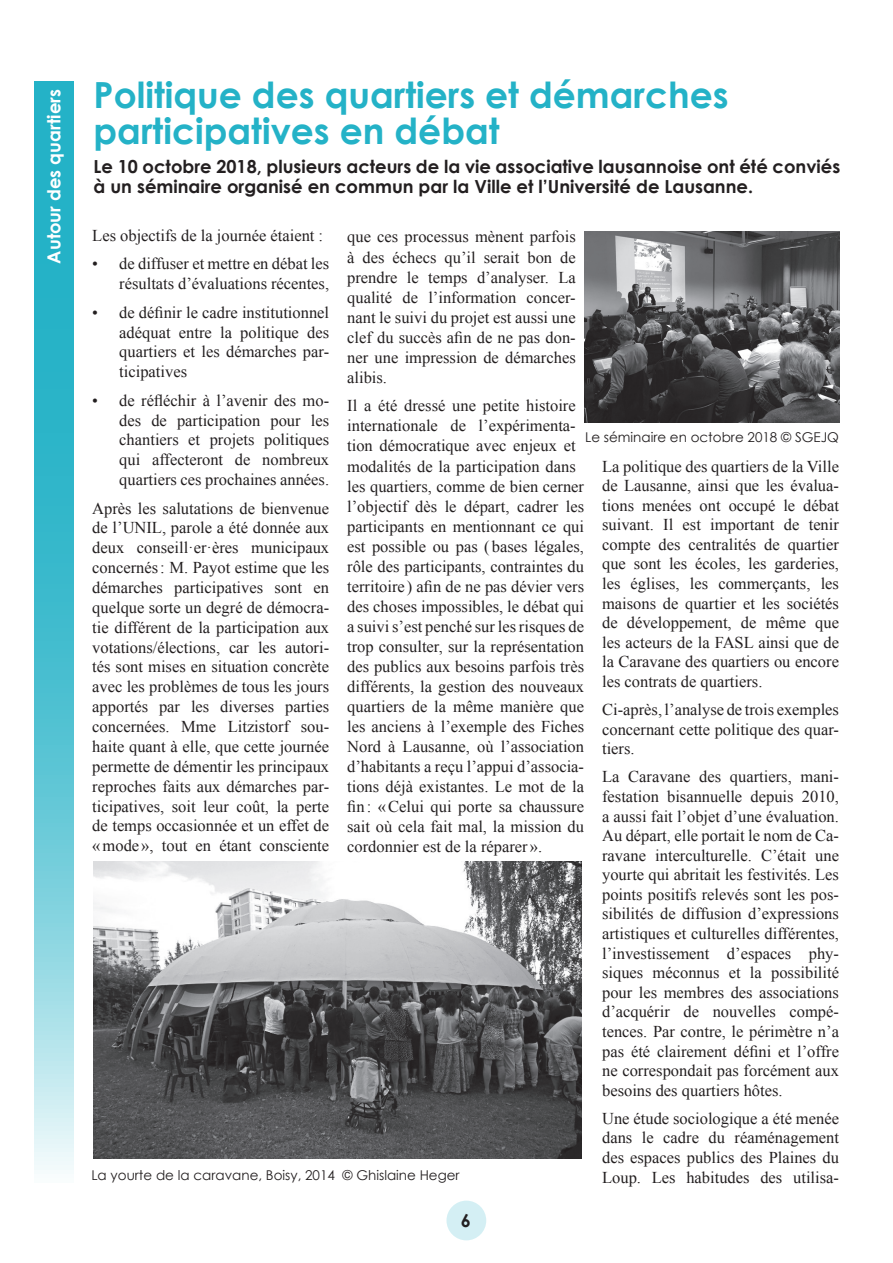
<style>
.page{position:relative;width:893px;height:1263px;background:#fff}
.page>*{position:absolute;margin:0;border:0;box-sizing:border-box;transform-origin:0 0}
.t1{font:700 36px/36px "Century Gothic";color:#24b2c7}
.t2{font:700 18px/20.2px "Century Gothic";color:#231f20}
.t3{font:700 18px "Century Gothic";color:#fff}
.t4{font:16.5px/19.6px "Times New Roman";color:#231f20;text-align:justify}
.t5{font:13.5px "Century Gothic";color:#231f20}
</style>
<div class="page">
<svg style="left:34px;top:81px;width:40px;height:1089px;background:#59c4d4"></svg>
<div style="left:446px;top:1200px;width:40px;height:40px;background:#d4eff4;border-radius:50%"></div>
<img style="left:94px;top:861px;width:487px;height:298px">
<img style="left:584px;top:232px;width:256px;height:191px">
<p class="t3" style="left:40px;top:264px;width:176px;rotate:-90deg">Autour des quartiers</p>
<h1 class="t1" style="left:94px;top:75px;width:637px">Politique des quartiers et démarches participatives en débat</h1>
<p class="t2" style="left:94px;top:155px;width:748px">Le 10 octobre 2018, plusieurs acteurs de la vie associative lausannoise ont été conviés à un séminaire organisé en commun par la Ville et l’Université de Lausanne.</p>
<p class="t4" style="left:92px;top:225px;width:232px">Les objectifs de la journée étaient :</p>
<p class="t4" style="left:92px;top:254px;width:238px;text-align:right">• de diffuser et mettre en débat les résultats d’évaluations récentes,</p>
<p class="t4" style="left:119px;top:302px;width:211px;text-indent:-27px">• de définir le cadre institutionnel adéquat entre la politique des quartiers et les démarches par&shy;ticipatives</p>
<p class="t4" style="left:119px;top:390px;width:211px;text-indent:-27px">• de réfléchir à l’avenir des mo&shy;des de participation pour les chantiers et projets politiques qui affecteront de nombreux quartiers ces prochaines années.</p>
<p class="t4" style="left:92px;top:498px;width:238px">Après les salutations de bienvenue de l’UNIL, parole a été donnée aux deux conseill·er·ères municipaux concernés: M. Payot estime que les démarches participatives sont en quelque sorte un degré de démocra&shy;tie différent de la participation aux votations/élections, car les autori&shy;tés sont mises en situation concrète avec les problèmes de tous les jours apportés par les diverses parties concernées. Mme Litzistorf sou&shy;haite quant à elle, que cette journée permette de démentir les principaux reproches faits aux démarches par&shy;ticipatives, soit leur coût, la perte de temps occasionnée et un effet de «mode », tout en étant consciente</p>
<p class="t4" style="left:347px;top:227px;width:230px;line-height:20.1px">que ces processus mènent parfois à des échecs qu’il serait bon de prendre le temps d’analyser. La qualité de l’information concer&shy;nant le suivi du projet est aussi une clef du succès afin de ne pas don&shy;ner une impression de démarches alibis.</p>
<p class="t4" style="left:347px;top:395px;width:238px;line-height:20.1px;text-align:left">Il a été dressé une petite histoire internationale de l’expérimenta&shy;tion démocratique avec enjeux et modalités de la participation dans les quartiers, comme de bien cerner l’objectif dès le départ, cadrer les participants en mentionnant ce qui est possible ou pas (bases légales, rôle des participants, contraintes du territoire ) afin de ne pas dévier vers des choses impossibles, le débat qui a suivi s’est penché sur les risques de trop consulter, sur la représentation des publics aux besoins parfois très différents, la gestion des nouveaux quartiers de la même manière que les anciens à l’exemple des Fiches Nord à Lausanne, où l’association d’habitants a reçu l’appui d’associa&shy;tions déjà existantes. Le mot de la fin : «Celui qui porte sa chaussure sait où cela fait mal, la mission du cordonnier est de la réparer».</p>
<p class="t5" style="left:585px;top:427px;width:255px">Le séminaire en octobre 2018 © SGEJQ</p>
<p class="t4" style="left:602px;top:456px;width:238px">La politique des quartiers de la Ville de Lausanne, ainsi que les évalua&shy;tions menées ont occupé le débat suivant. Il est important de tenir compte des centralités de quartier que sont les écoles, les garderies, les églises, les commerçants, les maisons de quartier et les sociétés de développement, de même que les acteurs de la FASL ainsi que de la Caravane des quartiers ou encore les contrats de quartiers.</p>
<p class="t4" style="left:602px;top:699px;width:238px">Ci-après, l’analyse de trois exemples concernant cette politique des quar&shy;tiers.</p>
<p class="t4" style="left:602px;top:767px;width:238px">La Caravane des quartiers, mani&shy;festation bisannuelle depuis 2010, a aussi fait l’objet d’une évaluation.<br>Au départ, elle portait le nom de Ca&shy;ravane interculturelle. C’était une yourte qui abritait les festivités. Les points positifs relevés sont les pos&shy;sibilités de diffusion d’expressions artistiques et culturelles différentes, l’investissement d’espaces phy&shy;siques méconnus et la possibilité pour les membres des associations d’acquérir de nouvelles compé&shy;tences. Par contre, le périmètre n’a pas été clairement défini et l’offre ne correspondait pas forcément aux besoins des quartiers hôtes.</p>
<p class="t4" style="left:602px;top:1108px;width:238px">Une étude sociologique a été menée dans le cadre du réaménagement des espaces publics des Plaines du Loup. Les habitudes des utilisa-</p>
<p class="t5" style="left:91px;top:1166px;width:370px">La yourte de la caravane, Boisy, 2014 © Ghislaine Heger</p>
<p class="t2" style="left:461px;top:1210px;width:12px">6</p>
</div>
